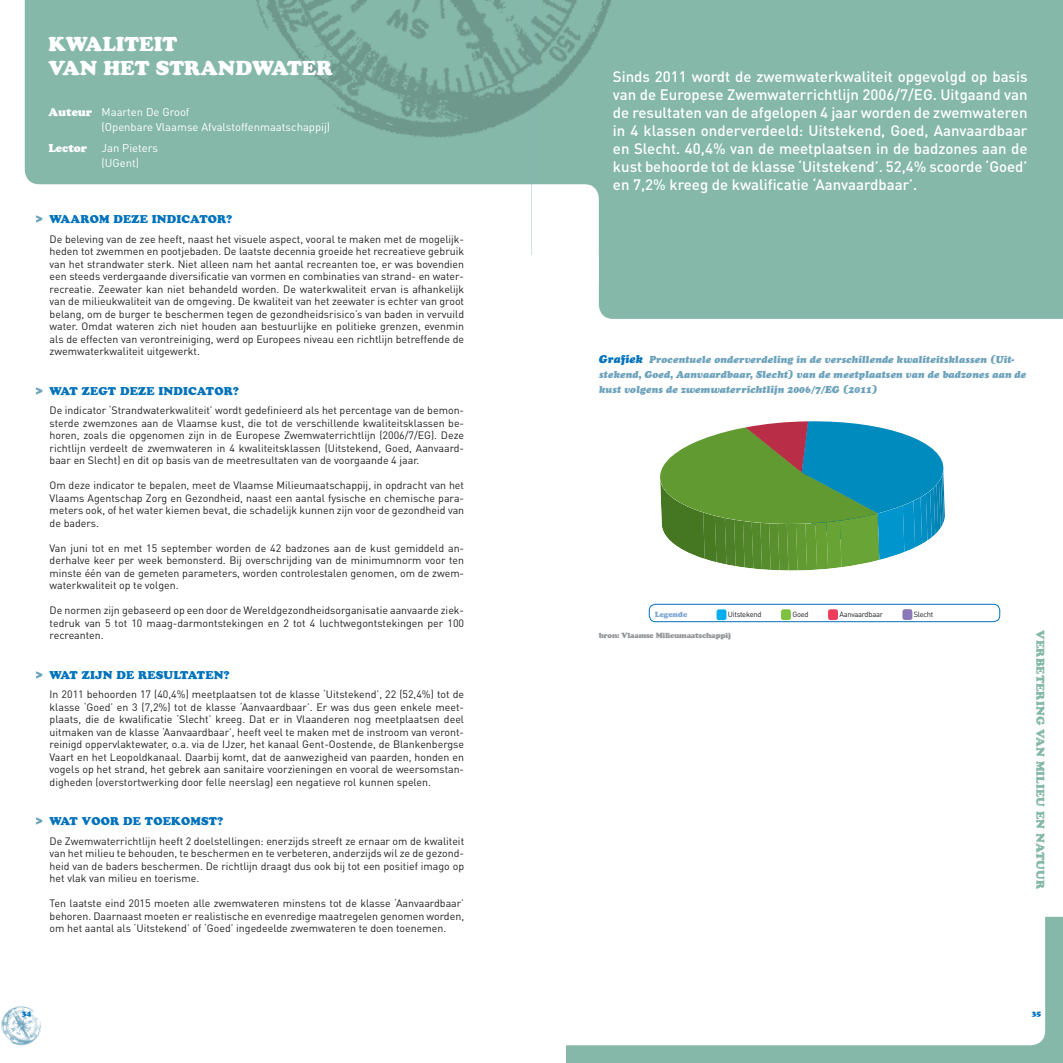
<style>
.page{position:relative;width:1063px;height:1063px;background:#fff}
.page>*{position:absolute;margin:0;border:0;box-sizing:border-box;transform-origin:0 0}
.t1{font:900 20px "Cooper";color:#fff}
.C_Tekst_bovenaan{font:500 15px/18px "DINOT";color:#fff;text-align:justify}
._1b_hoofdtitel_tekst{font:900 11.25px "Cooper";letter-spacing:.015em;color:#0072bc}
.t2{font:11.25px "DINOT";color:#fff}
._1b_hoofdtitel_tekst-2{font:900 11.25px "Cooper";letter-spacing:.015em;color:#85b8a9}
.t3{font:900 11.25px "Cooper";color:#fff}
._2_body{font:10.62px/12.5px "DINOT";color:#231f20;text-align:justify}
._5_uitleg_kaart_graf{font:italic 900 10px/15px "Cooper";color:#6ca2bb}
.t4{font:7.5px "DINOT";letter-spacing:-.03em;color:#231f20}
._5_uitleg_kaart_graf-2{font:900 7.5px "Cooper";letter-spacing:-.03em;color:#939598}
.t5{font:900 7.5px "Cooper";color:#7ca7d8}
.t6{font:900 7.5px "Cooper";color:#0072bc}
.s1{font-family:"Cooper";font-weight:900}
.s2{font-family:"DINOT";font-size:13.75px;color:#6ca2bb}
.s3{font-size:11.25px;color:#0072bc}
</style>
<div class="page">
<img style="left:1px;top:1006px;width:40px;height:40px">
<div style="left:567px;top:889px;width:496px;height:174px;background:#85b8a9"></div>
<svg style="left:567px;top:603px;width:496px;height:442px"></svg>
<div style="left:25px;top:0;width:506px;height:184px;background:#85b8a9"></div>
<div style="left:531px;top:0;width:532px;height:319px;background:#85b8a9"></div>
<img style="left:244px;top:0;width:401px;height:163px">
<svg style="left:531px;top:184px;width:68px;height:99px"></svg>
<svg style="left:660px;top:421px;width:285px;height:150px"></svg>
<div style="left:649px;top:604px;width:351px;height:18px;background:#fff;border-radius:6px"></div>
<div style="left:717px;top:609px;width:9px;height:11px;background:#00aeef;border-radius:3px"></div>
<div style="left:781px;top:609px;width:10px;height:11px;background:#7fc241;border-radius:3px"></div>
<div style="left:828px;top:609px;width:10px;height:11px;background:#ee3c5b;border-radius:3px"></div>
<div style="left:902px;top:609px;width:10px;height:11px;background:#8a78b7;border-radius:3px"></div>
<div style="left:649px;top:604px;width:351px;height:18px;border:1px solid #0072bc;border-radius:6px"></div>
<p class="t1" style="left:48px;top:32px;width:130px">KWALITEIT</p>
<p class="t1" style="left:48px;top:56px;width:286px">VAN HET STRANDWATER</p>
<p class="t2" style="left:48px;top:104px;width:143px"><span class="s1">Auteur</span> Maarten De Groof</p>
<p class="t2" style="left:102px;top:120px;width:230px">(Openbare Vlaamse Afvalstoffenmaatschappij)</p>
<p class="t3" style="left:48px;top:141px;width:40px">Lector</p>
<p class="t2" style="left:102px;top:140px;width:58px">Jan Pieters</p>
<p class="t2" style="left:102px;top:155px;width:39px">(UGent)</p>
<p class="_1b_hoofdtitel_tekst" style="left:35px;top:212px;width:198px"><span class="s2">&gt;</span> WAAROM DEZE INDICATOR?</p>
<p class="_2_body" style="left:50px;top:232px;width:416px">De beleving van de zee heeft, naast het visuele aspect, vooral te maken met de mogelijk&shy;heden tot zwemmen en pootjebaden. De laatste decennia groeide het recreatieve gebruik van het strandwater sterk. Niet alleen nam het aantal recreanten toe, er was bovendien een steeds verdergaande diversificatie van vormen en combinaties van strand- en water&shy;recreatie. Zeewater kan niet behandeld worden. De waterkwaliteit ervan is afhankelijk van de milieukwaliteit van de omgeving. De kwaliteit van het zeewater is echter van groot belang, om de burger te beschermen tegen de gezondheidsrisico’s van baden in vervuild water. Omdat wateren zich niet houden aan bestuurlijke en politieke grenzen, evenmin als de effecten van verontreiniging, werd op Europees niveau een richtlijn betreffende de zwemwaterkwaliteit uitgewerkt.</p>
<p class="_1b_hoofdtitel_tekst" style="left:35px;top:384px;width:205px"><span class="s2">&gt;</span> WAT ZEGT DEZE INDICATOR?</p>
<p class="_2_body" style="left:50px;top:404px;width:416px">De indicator ‘Strandwaterkwaliteit’ wordt gedefinieerd als het percentage van de bemon&shy;sterde zwemzones aan de Vlaamse kust, die tot de verschillende kwaliteitsklassen be&shy;horen, zoals die opgenomen zijn in de Europese Zwemwaterrichtlijn (2006/7/EG). Deze richtlijn verdeelt de zwemwateren in 4 kwaliteitsklassen (Uitstekend, Goed, Aanvaard&shy;baar en Slecht) en dit op basis van de meetresultaten van de voorgaande 4 jaar.</p>
<p class="_2_body" style="left:50px;top:479px;width:416px">Om deze indicator te bepalen, meet de Vlaamse Milieumaatschappij, in opdracht van het Vlaams Agentschap Zorg en Gezondheid, naast een aantal fysische en chemische para&shy;meters ook, of het water kiemen bevat, die schadelijk kunnen zijn voor de gezondheid van de baders.</p>
<p class="_2_body" style="left:50px;top:541px;width:416px">Van juni tot en met 15 september worden de 42 badzones aan de kust gemiddeld an&shy;derhalve keer per week bemonsterd. Bij overschrijding van de minimumnorm voor ten minste één van de gemeten parameters, worden controlestalen genomen, om de zwem&shy;waterkwaliteit op te volgen.</p>
<p class="_2_body" style="left:50px;top:604px;width:416px">De normen zijn gebaseerd op een door de Wereldgezondheidsorganisatie aanvaarde ziek&shy;tedruk van 5 tot 10 maag-darmontstekingen en 2 tot 4 luchtwegontstekingen per 100 recreanten.</p>
<p class="_1b_hoofdtitel_tekst" style="left:35px;top:668px;width:196px"><span class="s2">&gt;</span> WAT ZIJN DE RESULTATEN?</p>
<p class="_2_body" style="left:50px;top:688px;width:416px">In 2011 behoorden 17 (40,4%) meetplaatsen tot de klasse ‘Uitstekend’, 22 (52,4%) tot de klasse ‘Goed’ en 3 (7,2%) tot de klasse ‘Aanvaardbaar’. Er was dus geen enkele meet&shy;plaats, die de kwalificatie ‘Slecht’ kreeg. Dat er in Vlaanderen nog meetplaatsen deel uitmaken van de klasse ‘Aanvaardbaar’, heeft veel te maken met de instroom van veront&shy;reinigd oppervlaktewater, o.a. via de IJzer, het kanaal Gent-Oostende, de Blankenbergse Vaart en het Leopoldkanaal. Daarbij komt, dat de aanwezigheid van paarden, honden en vogels op het strand, het gebrek aan sanitaire voorzieningen en vooral de weersomstan&shy;digheden (overstortwerking door felle neerslag) een negatieve rol kunnen spelen.</p>
<p class="_1b_hoofdtitel_tekst" style="left:35px;top:814px;width:189px"><span class="s2">&gt;</span> WAT VOOR DE TOEKOMST?</p>
<p class="_2_body" style="left:50px;top:834px;width:416px">De Zwemwaterrichtlijn heeft 2 doelstellingen: enerzijds streeft ze ernaar om de kwaliteit van het milieu te behouden, te beschermen en te verbeteren, anderzijds wil ze de gezond&shy;heid van de baders beschermen. De richtlijn draagt dus ook bij tot een positief imago op het vlak van milieu en toerisme.</p>
<p class="_2_body" style="left:50px;top:897px;width:416px">Ten laatste eind 2015 moeten alle zwemwateren minstens tot de klasse ‘Aanvaardbaar’ behoren. Daarnaast moeten er realistische en evenredige maatregelen genomen worden, om het aantal als ‘Uitstekend’ of ‘Goed’ ingedeelde zwemwateren te doen toenemen.</p>
<p class="C_Tekst_bovenaan" style="left:613px;top:67px;width:416px">Sinds 2011 wordt de zwemwaterkwaliteit opgevolgd op basis van de Europese Zwemwaterrichtlijn 2006/7/EG. Uitgaand van de resultaten van de afgelopen 4 jaar worden de zwemwateren in 4 klassen onderverdeeld: Uitstekend, Goed, Aanvaardbaar en Slecht. 40,4% van de meetplaatsen in de badzones aan de kust behoorde tot de klasse ‘Uitstekend’. 52,4% scoorde ‘Goed’ en 7,2% kreeg de kwalificatie ‘Aanvaardbaar’.</p>
<p class="_5_uitleg_kaart_graf" style="left:599px;top:352px;width:429px"><span class="s3">Grafiek</span> Procentuele onderverdeling in de verschillende kwaliteitsklassen (Uit&shy;stekend, Goed, Aanvaardbaar, Slecht) van de meetplaatsen van de badzones aan de kust volgens de zwemwaterrichtlijn 2006/7/EG (2011)</p>
<p class="t5" style="left:655px;top:610px;width:34px">Legende</p>
<p class="t4" style="left:728px;top:609px;width:35px">Uitstekend</p>
<p class="t4" style="left:792px;top:609px;width:18px">Goed</p>
<p class="t4" style="left:839px;top:609px;width:45px">Aanvaardbaar</p>
<p class="t4" style="left:914px;top:609px;width:21px">Slecht</p>
<p class="_5_uitleg_kaart_graf-2" style="left:599px;top:631px;width:134px">bron: Vlaamse Milieumaatschappij</p>
<p class="_1b_hoofdtitel_tekst-2" style="left:1047px;top:630px;width:261px;rotate:90deg">VERBETERING VAN MILIEU EN NATUUR</p>
<p class="t6" style="left:22px;top:1009px;width:11px">34</p>
<p class="t6" style="left:1032px;top:1009px;width:11px">35</p>
</div>
